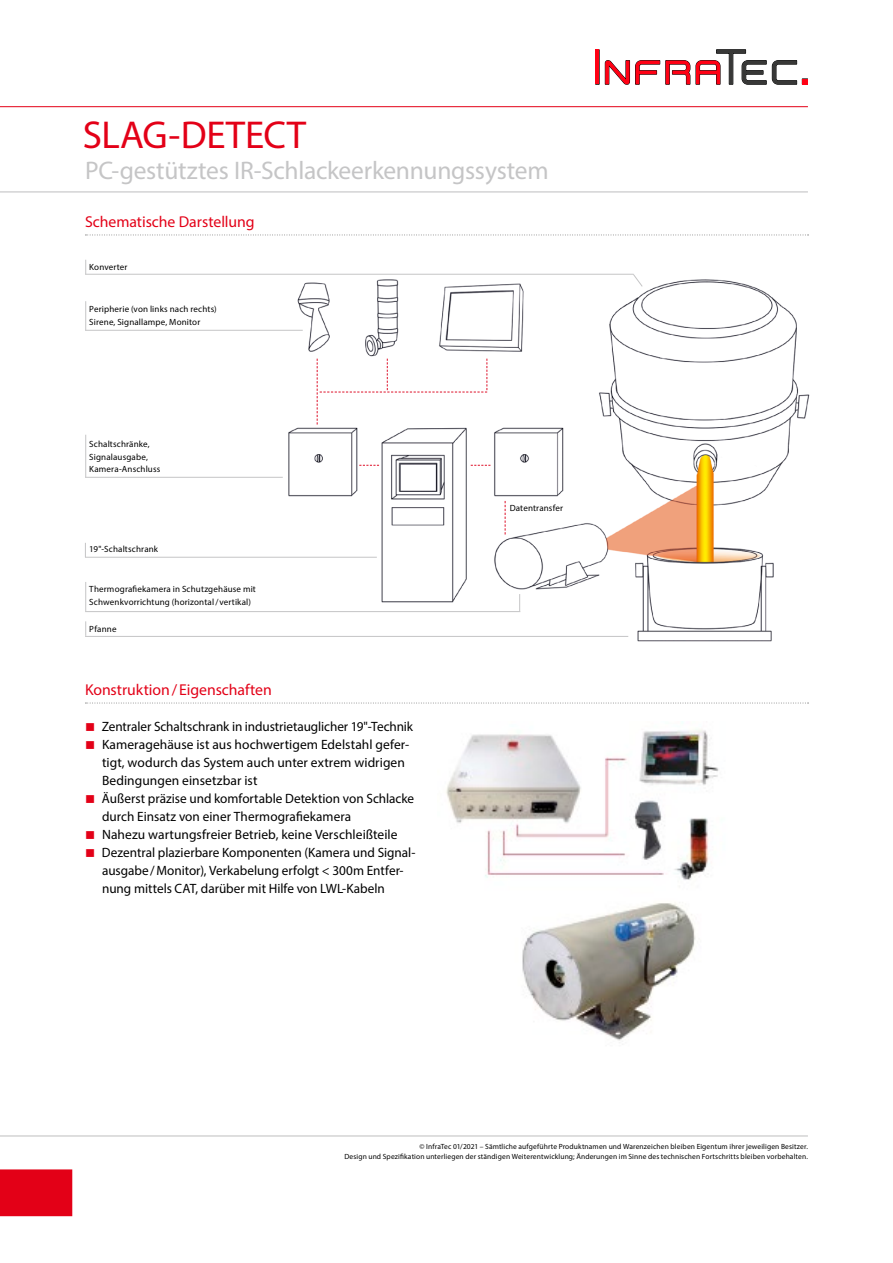
<style>
.page{position:relative;width:893px;height:1263px;background:#fff}
.page>*{position:absolute;margin:0;border:0;box-sizing:border-box;transform-origin:0 0}
.TITEL{font:39px "Myriad Pro";letter-spacing:-.005em;color:#e30017}
.SUBTITLE{font:25.5px "Myriad Pro";letter-spacing:-.01em;color:#c5c5c6}
.Überschrift__rot{font:15.75px "Myriad Pro";letter-spacing:-.005em;color:#e30017}
.t1{font:13.5px/18px "Myriad Pro";color:#000}
.Bildunterschriften{font:9px "Myriad Pro";letter-spacing:.015em;color:#000}
.t2{font:7.5px "Myriad Pro";letter-spacing:.015em;color:#000}
</style>
<div class="page">
<hr style="left:0;top:106px;width:808px;height:1px;background:#e30017">
<hr style="left:0;top:191px;width:808px;height:1px;background:#c5c5c6">
<div style="left:0;top:1169px;width:72px;height:47px;background:#e30017"></div>
<hr style="left:0;top:1135px;width:808px;height:1px;background:#c5c5c6">
<hr style="left:596px;top:50px;width:3px;height:34px;background:#ff0114">
<svg style="left:604px;top:49px;width:204px;height:35px"></svg>
<svg style="left:85px;top:235px;width:723px;height:1px"></svg>
<svg style="left:85px;top:703px;width:723px;height:1px"></svg>
<img style="left:285px;top:273px;width:525px;height:369px">
<svg style="left:505px;top:501px;width:1px;height:33px"></svg>
<svg style="left:471px;top:465px;width:19px;height:1px"></svg>
<svg style="left:317px;top:359px;width:170px;height:65px"></svg>
<hr style="left:85px;top:636px;width:543px;height:1px;background:#c5c5c6">
<hr style="left:85px;top:611px;width:435px;height:1px;background:#c5c5c6">
<hr style="left:85px;top:274px;width:549px;height:1px;background:#c5c5c6">
<svg style="left:85px;top:621px;width:1px;height:15px"></svg>
<svg style="left:85px;top:260px;width:1px;height:14px"></svg>
<svg style="left:85px;top:582px;width:1px;height:29px"></svg>
<hr style="left:85px;top:477px;width:198px;height:1px;background:#c5c5c6">
<hr style="left:85px;top:435px;width:1px;height:42px;background:#c5c5c6">
<hr style="left:85px;top:330px;width:218px;height:1px;background:#c5c5c6">
<svg style="left:85px;top:301px;width:1px;height:29px"></svg>
<svg style="left:632px;top:273px;width:11px;height:14px"></svg>
<svg style="left:359px;top:465px;width:20px;height:1px"></svg>
<svg style="left:519px;top:594px;width:1px;height:17px"></svg>
<hr style="left:85px;top:557px;width:292px;height:1px;background:#c5c5c6">
<svg style="left:85px;top:543px;width:1px;height:14px"></svg>
<img style="left:446px;top:722px;width:273px;height:319px">
<p class="TITEL" style="left:83px;top:110px;width:225px">SLAG-DETECT</p>
<p class="SUBTITLE" style="left:85px;top:155px;width:465px">PC-gestütztes IR-Schlackeerkennungssystem</p>
<p class="Überschrift__rot" style="left:85px;top:212px;width:171px">Schematische Darstellung</p>
<p class="Bildunterschriften" style="left:89px;top:261px;width:40px">Konverter</p>
<p class="Bildunterschriften" style="left:89px;top:303px;width:129px">Peripherie (von links nach rechts)</p>
<p class="Bildunterschriften" style="left:89px;top:316px;width:113px">Sirene, Signallampe, Monitor</p>
<p class="Bildunterschriften" style="left:89px;top:438px;width:62px">Schaltschränke,</p>
<p class="Bildunterschriften" style="left:89px;top:451px;width:60px">Signalausgabe,</p>
<p class="Bildunterschriften" style="left:89px;top:464px;width:72px">Kamera-Anschluss</p>
<p class="Bildunterschriften" style="left:89px;top:544px;width:70px">19"-Schaltschrank</p>
<p class="Bildunterschriften" style="left:89px;top:583px;width:168px">Thermografiekamera in Schutzgehäuse mit</p>
<p class="Bildunterschriften" style="left:89px;top:596px;width:163px">Schwenkvorrichtung (horizontal/vertikal)</p>
<p class="Bildunterschriften" style="left:89px;top:623px;width:29px">Pfanne</p>
<p class="Überschrift__rot" style="left:85px;top:680px;width:188px">Konstruktion/ Eigenschaften</p>
<p class="t1" style="left:102px;top:718px;width:313px">Zentraler Schaltschrank in industrietauglicher 19"-Technik</p>
<p class="t1" style="left:102px;top:736px;width:309px">Kameragehäuse ist aus hochwertigem Edelstahl gefer&shy;tigt, wodurch das System auch unter extrem widrigen<br>Bedingungen einsetzbar ist</p>
<p class="t1" style="left:102px;top:790px;width:314px">Äußerst präzise und komfortable Detektion von Schlacke durch Einsatz von einer Thermografiekamera</p>
<p class="t1" style="left:102px;top:826px;width:297px">Nahezu wartungsfreier Betrieb, keine Verschleißteile</p>
<p class="t1" style="left:102px;top:844px;width:315px">Dezentral plazierbare Komponenten (Kamera und Signal&shy;ausgabe/Monitor), Verkabelung erfolgt &lt; 300m Entfer&shy;nung mittels CAT, darüber mit Hilfe von LWL-Kabeln</p>
<p class="Bildunterschriften" style="left:510px;top:503px;width:55px">Datentransfer</p>
<p class="t2" style="left:420px;top:1142px;width:390px">© InfraTec 01/2021 – Sämtliche aufgeführte Produktnamen und Warenzeichen bleiben Eigentum ihrer jeweiligen Besitzer.</p>
<p class="t2" style="left:344px;top:1152px;width:465px">Design und Spezifikation unterliegen der ständigen Weiterentwicklung; Änderungen im Sinne des technischen Fortschritts bleiben vorbehalten.</p>
</div>
